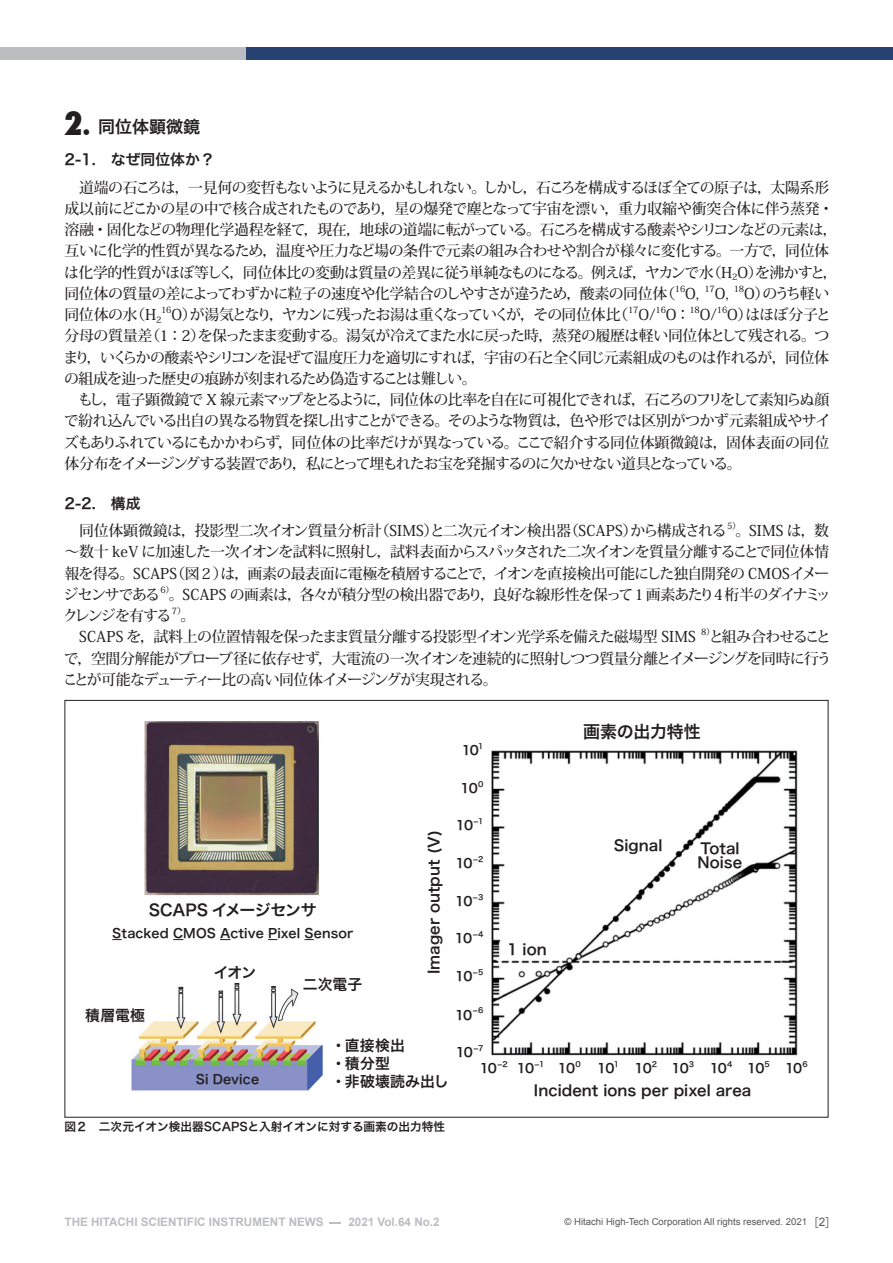
<style>
.page{position:relative;width:893px;height:1263px;background:#fff}
.page>*{position:absolute;margin:0;border:0;box-sizing:border-box;transform-origin:0 0}
.t1{font:16.95px "Hira Kaku Pro N W6";color:#231f20}
.t2{font:15.9px "Hira Kaku Pro N W6";letter-spacing:-.02em;color:#231f20}
.t3{font:500 14.85px/21.3px "Koz Min Pr 6 N";letter-spacing:-.045em;color:#231f20}
.t4{font:14.85px/18px "Hira Kaku Pro N W6";letter-spacing:.005em;color:#231f20}
.t5{font:500 14.85px "Koz Min Pr 6 N";letter-spacing:-.015em;color:#231f20}
.t6{font:500 14.85px "Koz Min Pr 6 N";letter-spacing:-.025em;color:#231f20}
.t7{font:500 14.85px "Koz Min Pr 6 N";letter-spacing:-.075em;color:#231f20}
.t8{font:12.75px "Hira Kaku Pro N W6";color:#231f20}
.t9{font:700 11.7px "Arial";color:#bcbdc0}
.t10{font:11.7px "Hira Kaku Pro N W6";color:#231f20}
.t11{font:9.6px "Arial";color:#57585a}
.t12{font:500 8.7px "Koz Min Pr 6 N";letter-spacing:-.03em;color:#231f20}
.t13{font:7.5px "Hira Kaku Pro N W6";color:#231f20}
.s1{font-family:"Futura";font-weight:800;font-stretch:condensed;font-size:31.95px}
.s2{font-family:"Futura";font-weight:800;font-stretch:condensed;font-size:24.45px}
.s3{font-family:"Futo Go B101 Pro"}
.s4{font-family:"Gothic BBB Pro";font-weight:500;font-size:11.7px}
.s5{font-size:11.7px}
</style>
<div class="page">
<svg style="left:329px;top:1223px;width:12px;height:1px"></svg>
<div style="left:0;top:47px;width:251px;height:13px;background:#bcbdc0"></div>
<div style="left:246px;top:47px;width:647px;height:13px;background:#284173"></div>
<img style="left:112px;top:721px;width:686px;height:370px">
<p class="t1" style="left:64px;top:112px;width:138px"><span class="s1">2</span><span class="s2">.</span> 同位体顕微鏡</p>
<p class="t4" style="left:65px;top:150px;width:152px">2-1.　なぜ同位体か？</p>
<p class="t3" style="left:64px;top:177px;width:775px">　道端の石ころは，一見何の変哲もないように見えるかもしれない。しかし，石ころを構成するほぼ全ての原子は，太陽系形成以前にどこかの星の中で核合成されたものであり，星の爆発で塵となって宇宙を漂い，重力収縮や衝突合体に伴う蒸発・溶融・固化などの物理化学過程を経て，現在，地球の道端に転がっている。石ころを構成する酸素やシリコンなどの元素は，互いに化学的性質が異なるため，温度や圧力など場の条件で元素の組み合わせや割合が様々に変化する。一方で，同位体は化学的性質がほぼ等しく，同位体比の変動は質量の差異に従う単純なものになる。例えば，ヤカンで水（H<sub>2</sub>O）を沸かすと，同位体の質量の差によってわずかに粒子の速度や化学結合のしやすさが違うため，酸素の同位体（</p>
<p class="t12" style="left:675px;top:283px;width:12px">16</p>
<p class="t3" style="left:685px;top:283px;width:15px">O,</p>
<p class="t12" style="left:704px;top:283px;width:12px">17</p>
<p class="t3" style="left:715px;top:283px;width:15px">O,</p>
<p class="t12" style="left:734px;top:283px;width:12px">18</p>
<p class="t3" style="left:744px;top:283px;width:87px">O）のうち軽い</p>
<p class="t3" style="left:64px;top:304px;width:99px">同位体の水（H<sub>2</sub></p>
<p class="t12" style="left:161px;top:305px;width:12px">16</p>
<p class="t7" style="left:172px;top:306px;width:458px">O）が湯気となり，ヤカンに残ったお湯は重くなっていくが，その同位体比（</p>
<p class="t12" style="left:628px;top:305px;width:12px">17</p>
<p class="t3" style="left:638px;top:304px;width:19px">O/</p>
<p class="t12" style="left:655px;top:305px;width:12px">16</p>
<p class="t3" style="left:666px;top:304px;width:26px">O：</p>
<p class="t12" style="left:689px;top:305px;width:12px">18</p>
<p class="t3" style="left:700px;top:304px;width:19px">O/</p>
<p class="t12" style="left:717px;top:305px;width:12px">16</p>
<p class="t3" style="left:63px;top:304px;width:769px;text-indent:664px">O）はほぼ分子と分母の質量差（1：2）を保ったまま変動する。湯気が冷えてまた水に戻った時，蒸発の履歴は軽い同位体として残される。つまり，いくらかの酸素やシリコンを混ぜて温度圧力を適切にすれば，宇宙の石と全く同じ元素組成のものは作れるが，同位体の組成を辿った歴史の痕跡が刻まれるため偽造することは難しい。<br>　もし，電子顕微鏡で X 線元素マップをとるように，同位体の比率を自在に可視化できれば，石ころのフリをして素知らぬ顔で紛れ込んでいる出自の異なる物質を探し出すことができる。そのような物質は，色や形では区別がつかず元素組成やサイズもありふれているにもかかわらず，同位体の比率だけが異なっている。ここで紹介する同位体顕微鏡は，固体表面の同位体分布をイメージングする装置であり，私にとって埋もれたお宝を発掘するのに欠かせない道具となっている。</p>
<p class="t4" style="left:65px;top:494px;width:77px">2-2.　構成</p>
<p class="t5" style="left:65px;top:522px;width:663px">　同位体顕微鏡は，投影型二次イオン質量分析計（SIMS）と二次元イオン検出器（SCAPS）から構成される</p>
<p class="t12" style="left:727px;top:521px;width:15px">5）</p>
<p class="t3" style="left:64px;top:520px;width:767px;text-align:justify;text-indent:672px">。SIMS は，数～数十 keV に加速した一次イオンを試料に照射し，試料表面からスパッタされた二次イオンを質量分離することで同位体情報を得る。SCAPS（図２）は，画素の最表面に電極を積層することで，イオンを直接検出可能にした独自開発の CMOSイメージセンサである</p>
<p class="t12" style="left:160px;top:584px;width:15px">6）</p>
<p class="t3" style="left:63px;top:584px;width:769px;text-indent:106px">。SCAPS の画素は，各々が積分型の検出器であり，良好な線形性を保って１画素あたり4桁半のダイナミックレンジを有する</p>
<p class="t12" style="left:172px;top:606px;width:15px">7）</p>
<p class="t6" style="left:65px;top:629px;width:633px">　SCAPS を，試料上の位置情報を保ったまま質量分離する投影型イオン光学系を備えた磁場型 SIMS</p>
<p class="t12" style="left:701px;top:627px;width:15px">8）</p>
<p class="t3" style="left:63px;top:627px;width:770px;text-align:justify;text-indent:646px">と組み合わせることで，空間分解能がプローブ径に依存せず，大電流の一次イオンを連続的に照射しつつ質量分離とイメージングを同時に行うことが可能なデューティー比の高い同位体イメージングが実現される。</p>
<p class="t2" style="left:149px;top:896px;width:170px">SCAPS イメージセンサ</p>
<p class="t8" style="left:112px;top:921px;width:243px">Stacked CMOS Active Pixel Sensor</p>
<p class="t4" style="left:85px;top:1006px;width:61px">積層電極</p>
<p class="t4" style="left:214px;top:963px;width:44px">イオン</p>
<p class="t4" style="left:303px;top:975px;width:61px">二次電子</p>
<p class="t4" style="left:424px;top:974px;width:146px;rotate:-90deg">Imager output (V)</p>
<p class="t8" style="left:462px;top:739px;width:19px">10</p>
<p class="t13" style="left:478px;top:739px;width:7px">1</p>
<p class="t8" style="left:461px;top:776px;width:19px">10</p>
<p class="t13" style="left:478px;top:777px;width:7px">0</p>
<p class="t8" style="left:456px;top:814px;width:19px">10</p>
<p class="t13" style="left:474px;top:814px;width:11px">−1</p>
<p class="t8" style="left:455px;top:852px;width:19px">10</p>
<p class="t13" style="left:473px;top:852px;width:12px">−2</p>
<p class="t8" style="left:455px;top:890px;width:19px">10</p>
<p class="t13" style="left:473px;top:890px;width:12px">−3</p>
<p class="t8" style="left:455px;top:927px;width:19px">10</p>
<p class="t13" style="left:473px;top:927px;width:12px">−4</p>
<p class="t8" style="left:455px;top:965px;width:19px">10</p>
<p class="t13" style="left:473px;top:965px;width:12px">−5</p>
<p class="t8" style="left:455px;top:1003px;width:19px">10</p>
<p class="t13" style="left:473px;top:1003px;width:12px">−6</p>
<p class="t4" style="left:507px;top:939px;width:41px">1 ion</p>
<p class="t1" style="left:583px;top:717px;width:119px">画素の出力特性</p>
<p class="t4" style="left:614px;top:836px;width:50px">Signal</p>
<p class="t4" style="left:698px;top:841px;width:46px;line-height:13.8px">Total<br>Noise</p>
<p class="t8" style="left:196px;top:1068px;width:65px">Si Device</p>
<p class="t4" style="left:331px;top:1036px;width:119px">・直接検出<br>・積分型<br>・非破壊読み出し</p>
<p class="t8" style="left:456px;top:1040px;width:19px">10</p>
<p class="t13" style="left:473px;top:1041px;width:11px">−7</p>
<p class="t8" style="left:480px;top:1057px;width:19px">10</p>
<p class="t13" style="left:497px;top:1057px;width:12px">−2</p>
<p class="t8" style="left:517px;top:1057px;width:19px">10</p>
<p class="t13" style="left:535px;top:1057px;width:11px">−1</p>
<p class="t8" style="left:558px;top:1057px;width:19px">10</p>
<p class="t13" style="left:575px;top:1057px;width:7px">0</p>
<p class="t8" style="left:597px;top:1057px;width:19px">10</p>
<p class="t13" style="left:614px;top:1057px;width:7px">1</p>
<p class="t8" style="left:635px;top:1057px;width:19px">10</p>
<p class="t13" style="left:652px;top:1057px;width:7px">2</p>
<p class="t8" style="left:672px;top:1057px;width:19px">10</p>
<p class="t13" style="left:689px;top:1057px;width:7px">3</p>
<p class="t8" style="left:710px;top:1057px;width:19px">10</p>
<p class="t13" style="left:727px;top:1057px;width:7px">4</p>
<p class="t8" style="left:747px;top:1057px;width:19px">10</p>
<p class="t13" style="left:765px;top:1057px;width:7px">5</p>
<p class="t8" style="left:785px;top:1057px;width:19px">10</p>
<p class="t13" style="left:802px;top:1057px;width:7px">6</p>
<p class="t4" style="left:534px;top:1081px;width:219px">Incident ions per pixel area</p>
<p class="t10" style="left:64px;top:1116px;width:382px">図２　二次元イオン検出器SCAPSと入射イオンに対する画素の出力特性</p>
<p class="t9" style="left:65px;top:1214px;width:377px">THE HITACHI SCIENTIFIC INSTRUMENT NEWS<span class="s3">　　</span>2021 Vol.64 No.2</p>
<p class="t11" style="left:564px;top:1216px;width:274px">© Hitachi High-Tech Corporation All rights reserved. 2021<span class="s4">［</span><span class="s5">2</span><span class="s4">］</span></p>
</div>
